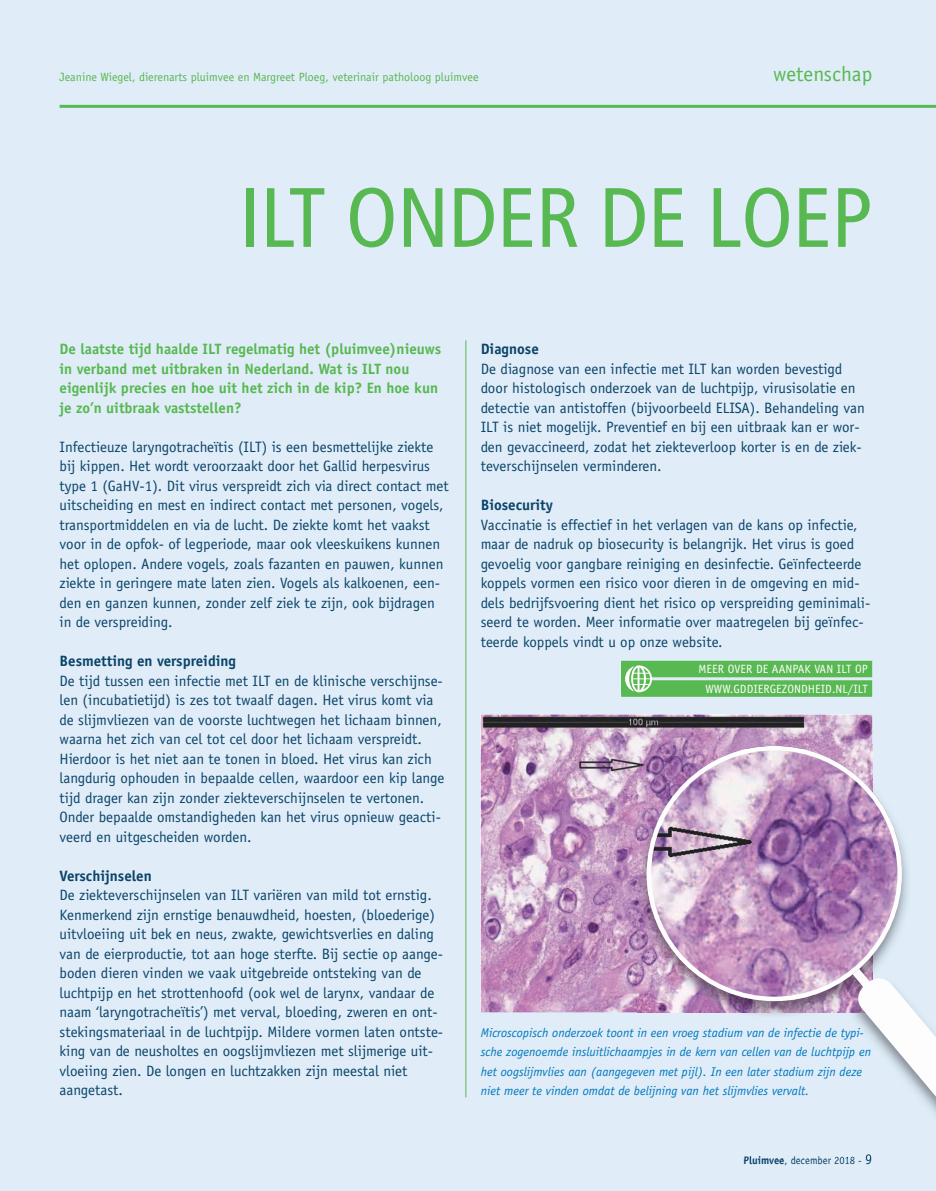
<style>
.page{position:relative;width:936px;height:1191px;background:#fff}
.page>*{position:absolute;margin:0;border:0;box-sizing:border-box;transform-origin:0 0}
.t1{font:condensed 84px "Frutiger LT Std";color:#58b851}
.t2{font:21px "Officina Sans Std";color:#58b851}
.t3{font:15px/19.5px "Officina Sans Std";color:#0b4469}
.t4{font:700 15px/19.5px "Officina Sans Std";color:#58b851}
.t5{font:italic 12.75px/19.5px "Officina Sans Std";color:#0077bd}
.t6{font:12px "Officina Sans Std";color:#58b851}
.t7{font:12px/19.5px "Officina Sans Std";letter-spacing:.005em;color:#fdfdfd;text-align:center}
.t8{font:10.5px "Officina Sans Std";color:#0b4469}
.s1{font-weight:700}
.s2{font-size:14.25px}
</style>
<div class="page">
<div style="left:0;top:0;width:935px;height:1191px;background:#e0edf8"></div>
<hr style="left:60px;top:105px;width:875px;height:3px;background:#58b851">
<hr style="left:465px;top:340px;width:1px;height:757px;background:#58b851">
<img style="left:480px;top:714px;width:392px;height:298px">
<img style="left:871px;top:745px;width:37px;height:413px">
<img style="left:637px;top:1012px;width:134px;height:4px">
<img style="left:744px;top:1156px;width:17px;height:2px">
<img style="left:794px;top:1156px;width:61px;height:2px">
<svg style="left:865px;top:1154px;width:6px;height:4px"></svg>
<img style="left:637px;top:745px;width:235px;height:267px">
<svg style="left:771px;top:872px;width:164px;height:269px"></svg>
<img style="left:646px;top:746px;width:255px;height:255px;border-radius:128px">
<div style="left:621px;top:661px;width:251px;height:16px;background:#58b851"></div>
<div style="left:621px;top:680px;width:251px;height:17px;background:#58b851"></div>
<div style="left:621px;top:662px;width:30px;height:30px;background:#58b851"></div>
<svg style="left:625px;top:665px;width:27px;height:27px"></svg>
<p class="t6" style="left:60px;top:70px;width:420px">Jeanine Wiegel, dierenarts pluimvee en Margreet Ploeg, veterinair patholoog pluimvee</p>
<p class="t2" style="left:773px;top:62px;width:100px">wetenschap</p>
<p class="t1" style="left:240px;top:169px;width:633px">ILT ONDER DE LOEP</p>
<p class="t4" style="left:60px;top:339px;width:383px">De laatste tijd haalde ILT regelmatig het (pluimvee)nieuws in verband met uitbraken in Nederland. Wat is ILT nou eigenlijk precies en hoe uit het zich in de kip? En hoe kun je zo’n uitbraak vaststellen?</p>
<p class="t3" style="left:60px;top:437px;width:390px">Infectieuze laryngotracheïtis (ILT) is een besmettelijke ziekte bij kippen. Het wordt veroorzaakt door het Gallid herpesvirus type 1 (GaHV-1). Dit virus verspreidt zich via direct contact met uitscheiding en mest en indirect contact met personen, vogels, transportmiddelen en via de lucht. De ziekte komt het vaakst voor in de opfok- of legperiode, maar ook vleeskuikens kunnen het oplopen. Andere vogels, zoals fazanten en pauwen, kunnen ziekte in geringere mate laten zien. Vogels als kalkoenen, een&shy;den en ganzen kunnen, zonder zelf ziek te zijn, ook bijdragen in de verspreiding.</p>
<p class="t3" style="left:60px;top:651px;width:386px"><span class="s1">Besmetting en verspreiding<br></span>De tijd tussen een infectie met ILT en de klinische verschijnse&shy;len (incubatietijd) is zes tot twaalf dagen. Het virus komt via de slijmvliezen van de voorste luchtwegen het lichaam binnen, waarna het zich van cel tot cel door het lichaam verspreidt.<br>Hierdoor is het niet aan te tonen in bloed. Het virus kan zich langdurig ophouden in bepaalde cellen, waardoor een kip lange tijd drager kan zijn zonder ziekteverschijnselen te vertonen.<br>Onder bepaalde omstandigheden kan het virus opnieuw geacti&shy;veerd en uitgescheiden worden.</p>
<p class="t3" style="left:60px;top:866px;width:385px"><span class="s1">Verschijnselen<br></span>De ziekteverschijnselen van ILT variëren van mild tot ernstig.<br>Kenmerkend zijn ernstige benauwdheid, hoesten, (bloederige) uitvloeiing uit bek en neus, zwakte, gewichtsverlies en daling van de eierproductie, tot aan hoge sterfte. Bij sectie op aange&shy;boden dieren vinden we vaak uitgebreide ontsteking van de luchtpijp en het strottenhoofd (ook wel de larynx, vandaar de naam ‘laryngotracheïtis’) met verval, bloeding, zweren en ont&shy;stekingsmateriaal in de luchtpijp. Mildere vormen laten ontste&shy;king van de neusholtes en oogslijmvliezen met slijmerige uit&shy;vloeiing zien. De longen en luchtzakken zijn meestal niet aangetast.</p>
<p class="t3" style="left:480px;top:339px;width:385px"><span class="s1">Diagnose<br></span>De diagnose van een infectie met ILT kan worden bevestigd door histologisch onderzoek van de luchtpijp, virusisolatie en detectie van antistoffen (bijvoorbeeld ELISA). Behandeling van ILT is niet mogelijk. Preventief en bij een uitbraak kan er wor&shy;den gevaccineerd, zodat het ziekteverloop korter is en de ziek&shy;teverschijnselen verminderen.</p>
<p class="t3" style="left:480px;top:495px;width:391px"><span class="s1">Biosecurity<br></span>Vaccinatie is effectief in het verlagen van de kans op infectie, maar de nadruk op biosecurity is belangrijk. Het virus is goed gevoelig voor gangbare reiniging en desinfectie. Geïnfecteerde koppels vormen een risico voor dieren in de omgeving en mid&shy;dels bedrijfsvoering dient het risico op verspreiding geminimali&shy;seerd te worden. Meer informatie over maatregelen bij geïnfec&shy;teerde koppels vindt u op onze website.</p>
<p class="t7" style="left:698px;top:659px;width:171px">MEER OVER DE AANPAK VAN ILT OP<br>WWW.GDDIERGEZONDHEID.NL/ILT</p>
<p class="t5" style="left:480px;top:1022px;width:392px">Microscopisch onderzoek toont in een vroeg stadium van de infectie de typi&shy;sche zogenoemde insluitlichaampjes in de kern van cellen van de luchtpijp en het oogslijmvlies aan (aangegeven met pijl). In een later stadium zijn deze niet meer te vinden omdat de belijning van het slijmvlies vervalt.</p>
<p class="t8" style="left:743px;top:1154px;width:130px"><span class="s1">Pluimvee</span>, december 2018 - <span class="s2">9</span></p>
</div>
